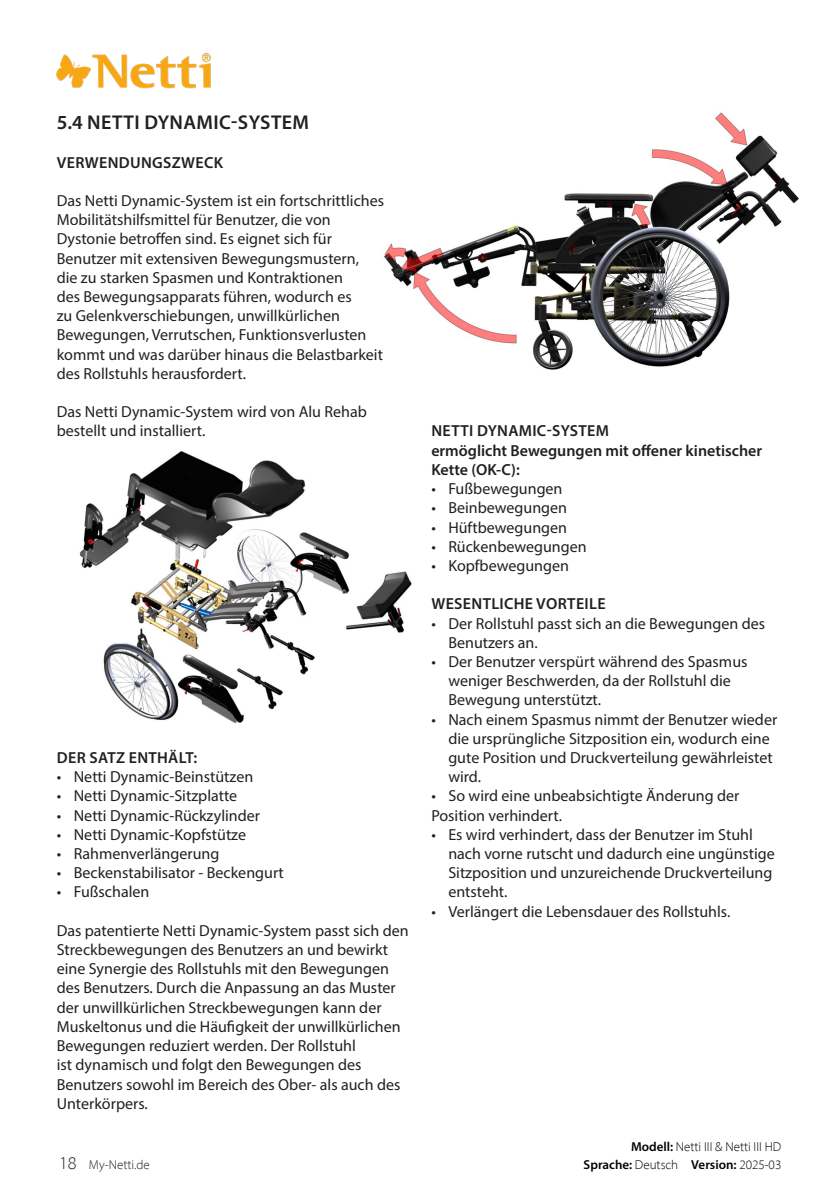
<style>
.page{position:relative;width:840px;height:1191px;background:#fff}
.page>*{position:absolute;margin:0;border:0;box-sizing:border-box;transform-origin:0 0}
.Subheads_10pt{font:600 20px "Myriad Pro";letter-spacing:.02em;color:#231f20}
.t1{font:300 18px "Myriad Pro";color:#231f20}
.Bodytext_8pt{font:16px/19.2px "Myriad Pro";color:#231f20}
.Bodytext_semibold_8pt_CAPITALS{font:600 16px "Myriad Pro";letter-spacing:.02em;color:#231f20}
.Bodytext_semibold_8pt{font:600 16px/19.2px "Myriad Pro";color:#231f20}
.t2{font:300 13px/18px "Myriad Pro";color:#000;text-align:right}
.t3{font:300 13px "Myriad Pro";color:#231f20}
.s1{font-weight:600}
</style>
<div class="page">
<img style="left:56px;top:53px;width:155px;height:36px">
<img style="left:79px;top:450px;width:333px;height:273px">
<img style="left:384px;top:112px;width:415px;height:258px">
<p class="Subheads_10pt" style="left:57px;top:110px;width:254px">5.4 NETTI DYNAMIC-SYSTEM</p>
<p class="Bodytext_semibold_8pt_CAPITALS" style="left:57px;top:152px;width:168px">VERWENDUNGSZWECK</p>
<p class="Bodytext_8pt" style="left:57px;top:191px;width:329px">Das Netti Dynamic-System ist ein fortschrittliches Mobilitätshilfsmittel für Benutzer, die von Dystonie betroffen sind. Es eignet sich für Benutzer mit extensiven Bewegungsmustern,<br>die zu starken Spasmen und Kontraktionen<br>des Bewegungsapparats führen, wodurch es<br>zu Gelenkverschiebungen, unwillkürlichen Bewegungen, Verrutschen, Funktionsverlusten kommt und was darüber hinaus die Belastbarkeit des Rollstuhls herausfordert.</p>
<p class="Bodytext_8pt" style="left:57px;top:402px;width:311px">Das Netti Dynamic-System wird von Alu Rehab bestellt und installiert.</p>
<p class="Bodytext_semibold_8pt_CAPITALS" style="left:57px;top:747px;width:142px">DER SATZ ENTHÄLT:</p>
<p class="Bodytext_8pt" style="left:57px;top:767px;width:198px">• Netti Dynamic-Beinstützen</p>
<p class="Bodytext_8pt" style="left:57px;top:786px;width:182px">• Netti Dynamic-Sitzplatte</p>
<p class="Bodytext_8pt" style="left:57px;top:805px;width:205px">• Netti Dynamic-Rückzylinder</p>
<p class="Bodytext_8pt" style="left:57px;top:824px;width:191px">• Netti Dynamic-Kopfstütze</p>
<p class="Bodytext_8pt" style="left:57px;top:843px;width:164px">• Rahmenverlängerung</p>
<p class="Bodytext_8pt" style="left:57px;top:863px;width:228px">• Beckenstabilisator - Beckengurt</p>
<p class="Bodytext_8pt" style="left:57px;top:882px;width:94px">• Fußschalen</p>
<p class="Bodytext_8pt" style="left:57px;top:920px;width:353px">Das patentierte Netti Dynamic-System passt sich den Streckbewegungen des Benutzers an und bewirkt eine Synergie des Rollstuhls mit den Bewegungen des Benutzers. Durch die Anpassung an das Muster der unwillkürlichen Streckbewegungen kann der Muskeltonus und die Häufigkeit der unwillkürlichen Bewegungen reduziert werden. Der Rollstuhl<br>ist dynamisch und folgt den Bewegungen des Benutzers sowohl im Bereich des Ober- als auch des Unterkörpers.</p>
<p class="t1" style="left:59px;top:1152px;width:19px">18</p>
<p class="t3" style="left:89px;top:1156px;width:62px">My-Netti.de</p>
<p class="Bodytext_semibold_8pt_CAPITALS" style="left:431px;top:421px;width:179px">NETTI DYNAMIC-SYSTEM</p>
<p class="Bodytext_semibold_8pt" style="left:431px;top:440px;width:332px">ermöglicht Bewegungen mit offener kinetischer<br>Kette (OK-C):</p>
<p class="Bodytext_8pt" style="left:431px;top:479px;width:133px">• Fußbewegungen</p>
<p class="Bodytext_8pt" style="left:431px;top:498px;width:137px">• Beinbewegungen</p>
<p class="Bodytext_8pt" style="left:431px;top:517px;width:137px">• Hüftbewegungen</p>
<p class="Bodytext_8pt" style="left:431px;top:536px;width:157px">• Rückenbewegungen</p>
<p class="Bodytext_8pt" style="left:431px;top:555px;width:139px">• Kopfbewegungen</p>
<p class="Bodytext_semibold_8pt_CAPITALS" style="left:431px;top:594px;width:175px">WESENTLICHE VORTEILE</p>
<p class="Bodytext_8pt" style="left:448px;top:613px;width:318px;text-indent:-17px">• Der Rollstuhl passt sich an die Bewegungen des<br>Benutzers an.</p>
<p class="Bodytext_8pt" style="left:448px;top:651px;width:300px;text-indent:-17px">• Der Benutzer verspürt während des Spasmus weniger Beschwerden, da der Rollstuhl die<br>Bewegung unterstützt.</p>
<p class="Bodytext_8pt" style="left:448px;top:709px;width:330px;text-indent:-17px">• Nach einem Spasmus nimmt der Benutzer wieder die ursprüngliche Sitzposition ein, wodurch eine gute Position und Druckverteilung gewährleistet wird.</p>
<p class="Bodytext_8pt" style="left:431px;top:786px;width:309px">• So wird eine unbeabsichtigte Änderung der<br>Position verhindert.</p>
<p class="Bodytext_8pt" style="left:448px;top:824px;width:328px;text-indent:-17px">• Es wird verhindert, dass der Benutzer im Stuhl nach vorne rutscht und dadurch eine ungünstige Sitzposition und unzureichende Druckverteilung entsteht.</p>
<p class="Bodytext_8pt" style="left:431px;top:901px;width:300px">• Verlängert die Lebensdauer des Rollstuhls.</p>
<p class="t2" style="left:583px;top:1137px;width:199px"><span class="s1">Modell:</span> Netti III &amp; Netti III HD<br><span class="s1">Sprache:</span> Deutsch <span class="s1">Version:</span> 2025-03</p>
</div>
